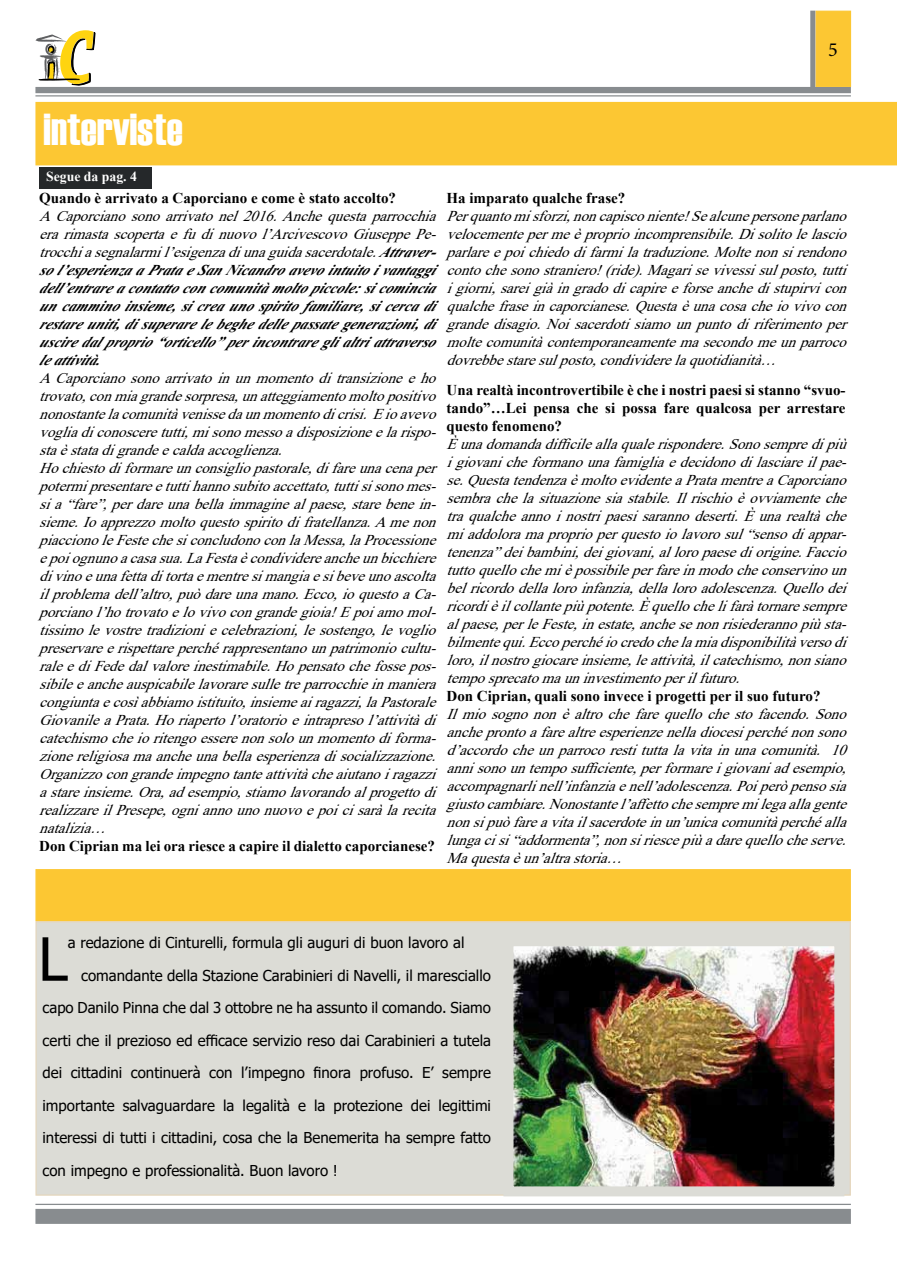
<style>
.page{position:relative;width:897px;height:1262px;background:#fff}
.page>*{position:absolute;margin:0;border:0;box-sizing:border-box;transform-origin:0 0}
.t1{font:59.75px "Tahoma";color:#000}
.t2{font:44.5px "Haettenschweiler";color:#fff}
.t3{font:20px "Minion Pro";color:#000}
.t4{font:italic 15px/18px "Times New Roman";color:#000;text-align:justify}
.t5{font:15px "Tahoma";color:#000}
.t6{font:700 15px/18px "Times New Roman";color:#000;text-align:justify}
.t7{font:700 13.75px "Times New Roman";color:#fff}
.s1{font-weight:700}
</style>
<div class="page">
<svg style="left:35px;top:30px;width:60px;height:55px"></svg>
<div style="left:35px;top:87px;width:815px;height:6px;background:#888c8f"></div>
<hr style="left:35px;top:95px;width:815px;height:1px;background:#888c8f">
<div style="left:815px;top:11px;width:36px;height:76px;background:#fcc733;border:1px solid #fcc733"></div>
<div style="left:810px;top:11px;width:5px;height:77px;background:#888c8f"></div>
<div style="left:35px;top:1208px;width:815px;height:15px;background:#888c8f"></div>
<hr style="left:35px;top:1203px;width:815px;height:1px;background:#888c8f">
<div style="left:36px;top:102px;width:860px;height:63px;background:#fcc733"></div>
<div style="left:35px;top:921px;width:815px;height:274px;background:#dcdcd6;border:1px solid #e5d6bc"></div>
<img style="left:514px;top:947px;width:319px;height:238px">
<div style="left:503px;top:936px;width:341px;height:260px;border:10px solid #dcdcd6"></div>
<div style="left:39px;top:167px;width:112px;height:22px;background:#25282a"></div>
<div style="left:35px;top:869px;width:815px;height:52px;background:#fcc733;border:1px solid #fcc733"></div>
<h2 class="t2" style="left:44px;top:99px;width:141px">interviste</h2>
<p class="t7" style="left:46px;top:167px;width:92px">Segue da pag. 4</p>
<h3 class="t3" style="left:828px;top:36px;width:11px">5</h3>
<p class="t6" style="left:446px;top:188px;width:180px">Ha imparato qualche frase?</p>
<p class="t6" style="left:39px;top:188px;width:358px">Quando è arrivato a Caporciano e come è stato accolto?</p>
<p class="t4" style="left:39px;top:206px;width:815px">A Caporciano sono arrivato nel 2016. Anche questa parrocchia Per quanto mi sforzi, non capisco niente! Se alcune persone parlano era rimasta scoperta e fu di nuovo l’Arcivescovo Giuseppe Pe- velocemente per me è proprio incomprensibile. Di solito le lascio trocchi a segnalarmi l’esigenza di una guida sacerdotale. <span class="s1">Attraver-</span> parlare e poi chiedo di farmi la traduzione. Molte non si rendono <span class="s1">so l’esperienza a Prata e San Nicandro avevo intuito i vantaggi</span> conto che sono straniero! (ride). Magari se vivessi sul posto, tutti <span class="s1">dell’entrare a contatto con comunità molto piccole: si comincia</span> i giorni, sarei già in grado di capire e forse anche di stupirvi con <span class="s1">un cammino insieme, si crea uno spirito familiare, si cerca di</span> qualche frase in caporcianese. Questa è una cosa che io vivo con <span class="s1">restare uniti, di superare le beghe delle passate generazioni, di</span> grande disagio. Noi sacerdoti siamo un punto di riferimento per <span class="s1">uscire dalproprio “orticello”per incontrare gli altri attraverso</span> molte comunità contemporaneamente ma secondo me un parroco <span class="s1">leattività.</span></p>
<p class="t4" style="left:39px;top:368px;width:405px;text-align:left">ACaporcianosonoarrivatoinunmomentoditransizioneeho trovato,conmiagrandesorpresa,unatteggiamentomoltopositivo nonostantelacomunitàvenissedaunmomentodicrisi.Eioavevo vogliadiconosceretutti,misonomessoadisposizioneelarispo&shy;staèstatadigrandeecaldaaccoglienza.<br>Hochiestodiformareunconsigliopastorale,difareunacenaper potermipresentareetuttihannosubitoaccettato,tuttisisonomes&shy;sia“fare”,perdareunabellaimmaginealpaese,starebenein&shy;sieme.Ioapprezzomoltoquestospiritodifratellanza.Amenon piaccionoleFestechesiconcludonoconlaMessa,laProcessione epoiognunoacasasua.LaFestaècondividereancheunbicchiere divinoeunafettaditortaementresimangiaesibeveunoascolta ilproblemadell’altro,puòdareunamano.Ecco,ioquestoaCa&shy;porcianol’hotrovatoelovivocongrandegioia!Epoiamomol&shy;tissimolevostretradizioniecelebrazioni,lesostengo,levoglio preservareerispettareperchérappresentanounpatrimoniocultu&shy;raleediFededalvaloreinestimabile.Hopensatochefossepos&shy;sibileeancheauspicabilelavoraresulletreparrocchieinmaniera congiuntaecosìabbiamoistituito,insiemeairagazzi,laPastorale GiovanileaPrata.Horiapertol’oratorioeintrapresol’attivitàdi catechismocheioritengoesserenonsolounmomentodiforma&shy;zionereligiosamaancheunabellaesperienzadisocializzazione.<br>Organizzocongrandeimpegnotanteattivitàcheaiutanoiragazzi astareinsieme.Ora,adesempio,stiamolavorandoalprogettodi realizzareilPresepe,ogniannounonuovoepoicisaràlarecita natalizia…</p>
<p class="t6" style="left:39px;top:836px;width:397px">Don Ciprian ma lei ora riesce a capire il dialetto caporcianese?</p>
<p class="t4" style="left:446px;top:350px;width:338px">dovrebbestaresulposto,condividerelaquotidianità…</p>
<p class="t6" style="left:446px;top:380px;width:400px">Una realtà incontrovertibile è che i nostri paesi si stanno “svuo&shy;tando”…Lei pensa che si possa fare qualcosa per arrestare questo fenomeno?</p>
<p class="t4" style="left:446px;top:434px;width:408px">Èunadomandadifficileallaqualerispondere.Sonosempredipiù igiovanicheformanounafamigliaedecidonodilasciareilpae&shy;se.QuestatendenzaèmoltoevidenteaPratamentreaCaporciano sembrachelasituazionesiastabile.Ilrischioèovviamenteche traqualcheannoinostripaesisarannodeserti.Èunarealtàche miaddoloramaproprioperquestoiolavorosul“sensodiappar&shy;tenenza”deibambini,deigiovani,alloropaesediorigine.Faccio tuttoquellochemièpossibileperfareinmodocheconservinoun belricordodellaloroinfanzia,dellaloroadolescenza.Quellodei ricordièilcollantepiùpotente.Èquellochelifaràtornaresempre alpaese,perleFeste,inestate,anchesenonrisiederannopiùsta&shy;bilmentequi.Eccoperchéiocredochelamiadisponibilitàversodi loro,ilnostrogiocareinsieme,leattività,ilcatechismo,nonsiano temposprecatomauninvestimentoperilfuturo.</p>
<p class="t6" style="left:446px;top:686px;width:375px">Don Ciprian, quali sono invece i progetti per il suo futuro?</p>
<p class="t4" style="left:446px;top:704px;width:408px">Ilmiosognononèaltrochefarequellochestofacendo.Sono ancheprontoafarealtreesperienzenelladiocesiperchénonsono d’accordocheunparrocorestituttalavitainunacomunità. 10 annisonountemposufficiente,performareigiovaniadesempio, accompagnarlinell’infanziaenell’adolescenza.Poiperòpensosia giustocambiare.Nonostantel’affettochesempremilegaallagente nonsipuòfareavitailsacerdoteinun’unicacomunitàperchéalla lungacisi“addormenta”,nonsiriescepiùadarequellocheserve.<br>Maquestaèun’altrastoria…</p>
<h1 class="t1" style="left:38px;top:919px;width:31px">L</h1>
<p class="t5" style="left:68px;top:932px;width:398px">a redazione di Cinturelli, formula gli auguri di buon lavoro al</p>
<p class="t5" style="left:81px;top:965px;width:411px">comandante della Stazione Carabinieri di Navelli, il maresciallo</p>
<p class="t5" style="left:43px;top:997px;width:450px">capo Danilo Pinna che dal 3 ottobre ne ha assunto il comando. Siamo</p>
<p class="t5" style="left:43px;top:1030px;width:450px">certi che il prezioso ed efficace servizio reso dai Carabinieri a tutela</p>
<p class="t5" style="left:43px;top:1062px;width:450px">dei cittadini continuerà con l’impegno finora profuso. E’ sempre</p>
<p class="t5" style="left:43px;top:1095px;width:450px">importante salvaguardare la legalità e la protezione dei legittimi</p>
<p class="t5" style="left:43px;top:1127px;width:450px">interessi di tutti i cittadini, cosa che la Benemerita ha sempre fatto</p>
<p class="t5" style="left:43px;top:1160px;width:297px">con impegno e professionalità. Buon lavoro !</p>
</div>
